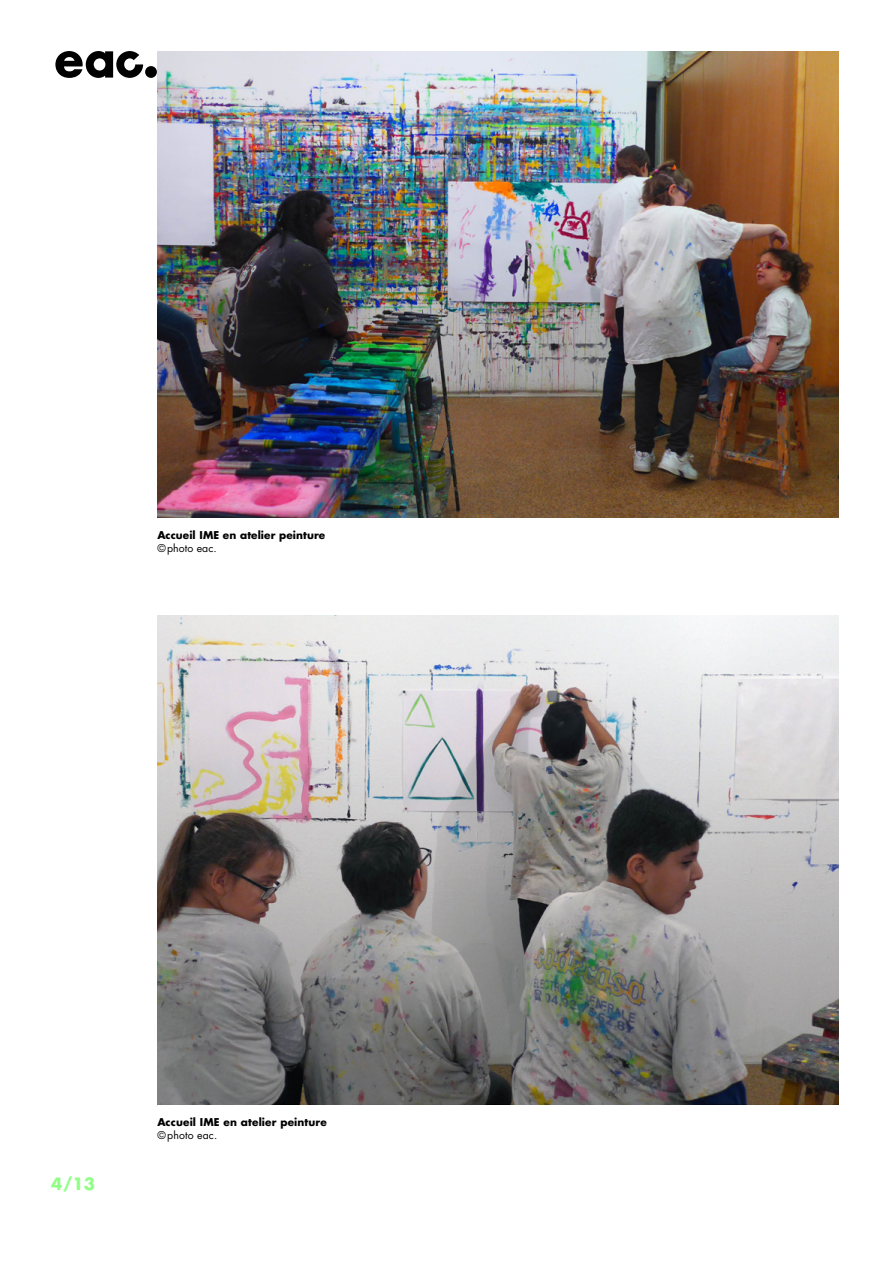
<style>
.page{position:relative;width:893px;height:1263px;background:#fff}
.page>*{position:absolute;margin:0;border:0;box-sizing:border-box;transform-origin:0 0}
.t1{font:16.5px "Futura Amandiers Bold";color:#8fff85}
.t2{font:10.5px "Futura Amandiers Bold";letter-spacing:.01em;color:#000}
.t3{font:10.5px "Futura Amandiers";letter-spacing:.01em;color:#000}
</style>
<div class="page">
<div style="left:145px;top:66px;width:12px;height:12px;background:#000;border-radius:50%"></div>
<svg style="left:55px;top:51px;width:88px;height:27px"></svg>
<img style="left:157px;top:616px;width:682px;height:488px">
<img style="left:157px;top:51px;width:682px;height:467px">
<p class="t2" style="left:157px;top:528px;width:169px">Accueil IME en atelier peinture</p>
<p class="t3" style="left:157px;top:541px;width:61px">© photo eac.</p>
<h1 class="t1" style="left:51px;top:1173px;width:46px">4/13</h1>
<p class="t2" style="left:157px;top:1115px;width:171px">Accueil IME en atelier peinture</p>
<p class="t3" style="left:157px;top:1128px;width:61px">© photo eac.</p>
</div>
